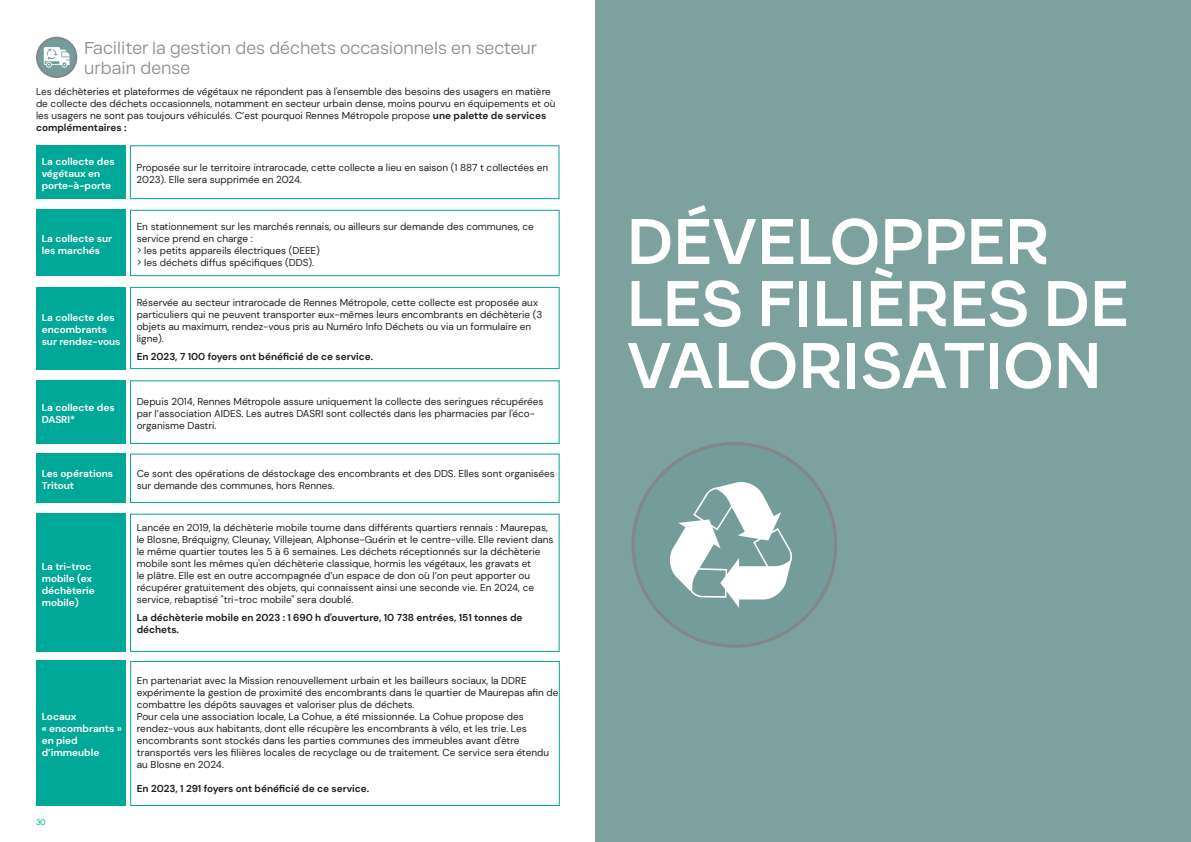
<style>
.page{position:relative;width:1191px;height:842px;background:#fff}
.page>*{position:absolute;margin:0;border:0;box-sizing:border-box;transform-origin:0 0}
.t1{font:500 60px/62px "Condate";color:#fff}
.t2{font:300 16px/19.2px "Condate";color:#8d8e90}
.t3{font:10px/12px "DM Sans";color:#231f20}
.t4{font:700 10px/12px "DM Sans";color:#fff}
.t5{font:700 10px/12px "DM Sans";color:#231f20}
.t6{font:8px "DM Sans";color:#00a897}
.s1{font-weight:700}
</style>
<div class="page">
<div style="left:595px;top:0;width:596px;height:842px;background:#7da19e"></div>
<div style="left:36px;top:145px;width:90px;height:54px;background:#00a897"></div>
<div style="left:36px;top:210px;width:90px;height:66px;background:#00a897"></div>
<div style="left:36px;top:287px;width:90px;height:82px;background:#00a897"></div>
<div style="left:36px;top:380px;width:90px;height:64px;background:#00a897"></div>
<div style="left:130px;top:145px;width:429px;height:54px;border:1px solid #00a897"></div>
<div style="left:130px;top:210px;width:429px;height:66px;border:1px solid #00a897"></div>
<div style="left:36px;top:454px;width:90px;height:49px;background:#00a897"></div>
<div style="left:36px;top:514px;width:90px;height:138px;background:#00a897"></div>
<div style="left:130px;top:287px;width:429px;height:82px;border:1px solid #00a897"></div>
<div style="left:130px;top:380px;width:429px;height:64px;border:1px solid #00a897"></div>
<div style="left:130px;top:454px;width:429px;height:49px;border:1px solid #00a897"></div>
<div style="left:130px;top:514px;width:429px;height:138px;border:1px solid #00a897"></div>
<div style="left:36px;top:661px;width:90px;height:145px;background:#00a897"></div>
<div style="left:130px;top:661px;width:430px;height:145px;border:1px solid #00a897"></div>
<div style="left:631px;top:442px;width:206px;height:206px;background:#749c9a;border:3px solid #828789;border-radius:50%"></div>
<svg style="left:670px;top:482px;width:122px;height:126px"></svg>
<div style="left:37px;top:38px;width:39px;height:39px;background:#749c9a;border-radius:50%"></div>
<div style="left:36px;top:37px;width:41px;height:41px;border:2px solid #828789;border-radius:50%"></div>
<svg style="left:44px;top:47px;width:26px;height:21px"></svg>
<p class="t2" style="left:84px;top:39px;width:454px">Faciliter la gestion des déchets occasionnels en secteur urbain dense</p>
<p class="t3" style="left:36px;top:86px;width:521px">Les déchèteries et plateformes de végétaux ne répondent pas à l'ensemble des besoins des usagers en matière de collecte des déchets occasionnels, notamment en secteur urbain dense, moins pourvu en équipements et où les usagers ne sont pas toujours véhiculés. C’est pourquoi Rennes Métropole propose <span class="s1">une palette de services complémentaires :</span></p>
<p class="t4" style="left:42px;top:156px;width:74px">La collecte des végétaux en porte-à-porte</p>
<p class="t3" style="left:136px;top:162px;width:413px">Proposée sur le territoire intrarocade, cette collecte a lieu en saison (1 887 t collectées en<br>2023). Elle sera supprimée en 2024.</p>
<p class="t3" style="left:137px;top:220px;width:399px">En stationnement sur les marchés rennais, ou ailleurs sur demande des communes, ce service prend en charge :</p>
<p class="t3" style="left:137px;top:244px;width:185px">&gt; les petits appareils électriques (DEEE)</p>
<p class="t3" style="left:137px;top:256px;width:179px">&gt; les déchets diffus spécifiques (DDS).</p>
<p class="t4" style="left:42px;top:232px;width:72px">La collecte sur les marchés</p>
<p class="t4" style="left:42px;top:311px;width:74px">La collecte des encombrants</p>
<p class="t4" style="left:42px;top:335px;width:80px">sur rendez-vous</p>
<p class="t4" style="left:42px;top:402px;width:74px">La collecte des<br>DASRI*</p>
<p class="t4" style="left:42px;top:468px;width:73px">Les opérations<br>Tritout</p>
<p class="t4" style="left:42px;top:560px;width:51px">La tri-troc</p>
<p class="t4" style="left:42px;top:572px;width:52px">mobile (ex</p>
<p class="t4" style="left:42px;top:584px;width:55px">déchèterie</p>
<p class="t4" style="left:42px;top:596px;width:39px">mobile)</p>
<p class="t3" style="left:137px;top:296px;width:407px">Réservée au secteur intrarocade de Rennes Métropole, cette collecte est proposée aux particuliers qui ne peuvent transporter eux-mêmes leurs encombrants en déchèterie (3 objets au maximum, rendez-vous pris au Numéro Info Déchets ou via un formulaire en ligne).</p>
<p class="t5" style="left:137px;top:350px;width:238px">En 2023, 7 100 foyers ont bénéficié de ce service.</p>
<p class="t3" style="left:137px;top:396px;width:408px">Depuis 2014, Rennes Métropole assure uniquement la collecte des seringues récupérées par l’association AIDES. Les autres DASRI sont collectés dans les pharmacies par l'éco&shy;organisme Dastri.</p>
<p class="t3" style="left:137px;top:468px;width:419px">Ce sont des opérations de déstockage des encombrants et des DDS. Elles sont organisées sur demande des communes, hors Rennes.</p>
<p class="t3" style="left:137px;top:521px;width:418px">Lancée en 2019, la déchèterie mobile tourne dans différents quartiers rennais : Maurepas, le Blosne, Bréquigny, Cleunay, Villejean, Alphonse-Guérin et le centre-ville. Elle revient dans le même quartier toutes les 5 à 6 semaines. Les déchets réceptionnés sur la déchèterie mobile sont les mêmes qu'en déchèterie classique, hormis les végétaux, les gravats et<br>le plâtre. Elle est en outre accompagnée d’un espace de don où l’on peut apporter ou récupérer gratuitement des objets, qui connaissent ainsi une seconde vie. En 2024, ce service, rebaptisé "tri-troc mobile" sera doublé.</p>
<p class="t5" style="left:137px;top:611px;width:387px">La déchèterie mobile en 2023 : 1 690 h d'ouverture, 10 738 entrées, 151 tonnes de déchets.</p>
<p class="t4" style="left:42px;top:711px;width:36px">Locaux</p>
<p class="t4" style="left:42px;top:723px;width:82px">« encombrants » en pied</p>
<p class="t4" style="left:42px;top:747px;width:59px">d’immeuble</p>
<p class="t6" style="left:36px;top:817px;width:11px">30</p>
<p class="t3" style="left:137px;top:675px;width:423px">En partenariat avec la Mission renouvellement urbain et les bailleurs sociaux, la DDRE expérimente la gestion de proximité des encombrants dans le quartier de Maurepas afin de combattre les dépôts sauvages et valoriser plus de déchets.</p>
<p class="t3" style="left:137px;top:711px;width:414px">Pour cela une association locale, La Cohue, a été missionnée. La Cohue propose des rendez-vous aux habitants, dont elle récupère les encombrants à vélo, et les trie. Les encombrants sont stockés dans les parties communes des immeubles avant d'être transportés vers les filières locales de recyclage ou de traitement. Ce service sera étendu au Blosne en 2024.</p>
<p class="t5" style="left:137px;top:783px;width:234px">En 2023, 1 291 foyers ont bénéficié de ce service.</p>
<p class="t1" style="left:626px;top:210px;width:503px">DÉVELOPPER<br>LES FILIÈRES DE<br>VALORISATION</p>
</div>
